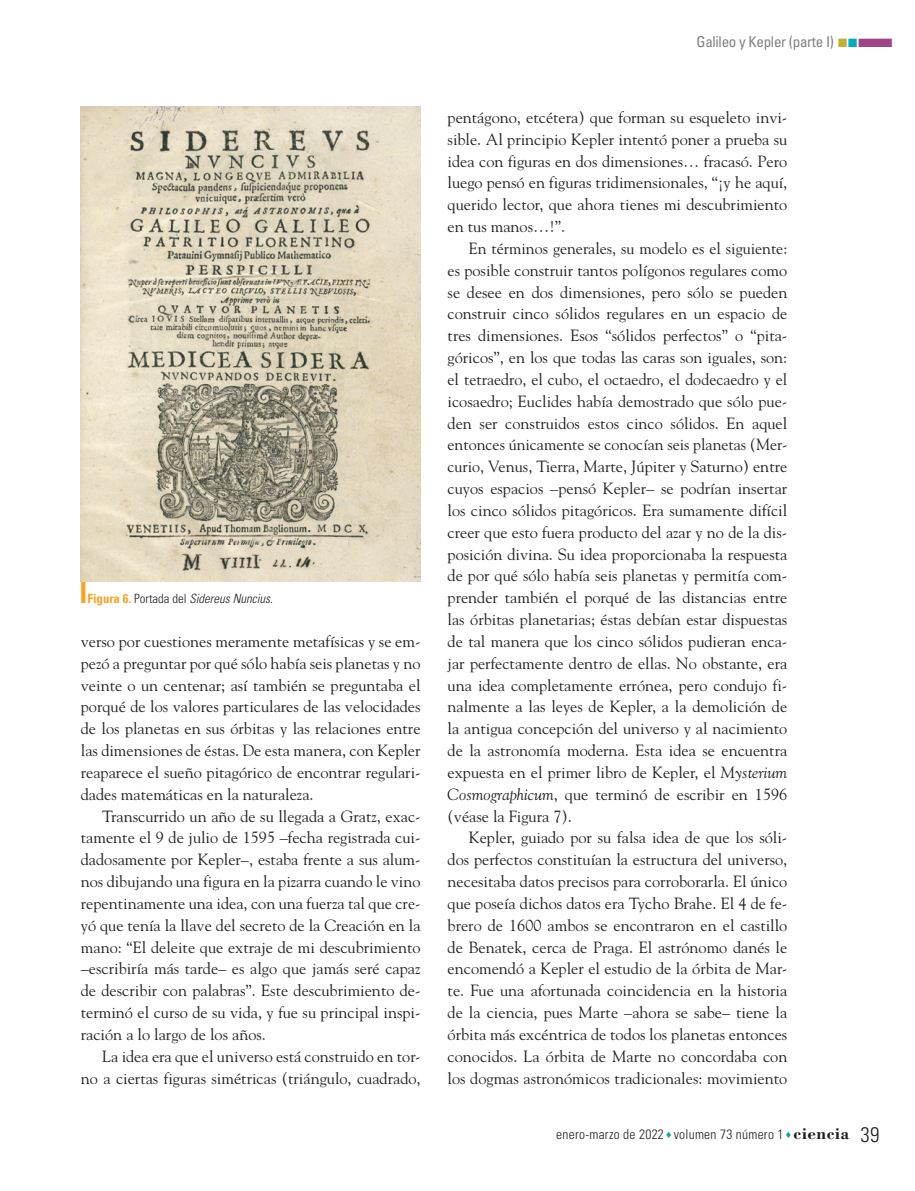
<style>
.page{position:relative;width:915px;height:1191px;background:#fff}
.page>*{position:absolute;margin:0;border:0;box-sizing:border-box;transform-origin:0 0}
._02N_Normal_Sin{font:16.2px/21.9px "Goudy Std";color:#231f20;text-align:justify}
.t1{font:condensed 15px "Univers LT Std";letter-spacing:-.02em;color:#808285}
.t2{font:300 condensed 13.5px "Univers LT Std";letter-spacing:.02em;color:#231f20}
.t3{font:italic 300 condensed 12.75px "Univers LT Std";color:#231f20}
.s1{color:#f9a31e}
.s2{font-weight:700;font-style:normal;color:#f9a31e}
.s3{font-style:normal}
.s4{color:#c5af30}
.s5{color:#00abc3}
.s6{color:#a1458a}
.s7{font-style:italic}
.s8{color:#00a99b}
.s9{font-family:"Bodoni Std";font-weight:700;font-stretch:normal;font-size:17.25px}
.s10{font-size:21px}
</style>
<div class="page">
<img style="left:81px;top:106px;width:339px;height:475px">
<p class="t3" style="left:81px;top:591px;width:193px"><span class="s1">■</span> <span class="s2">Figura 6.</span> <span class="s3">Portada del</span> Sidereus Nuncius<span class="s3">.</span></p>
<p class="_02N_Normal_Sin" style="left:81px;top:630px;width:341px">verso por cuestiones meramente metafísicas y se em&shy;pezó a preguntar por qué sólo había seis planetas y no veinte o un centenar; así también se preguntaba el porqué de los valores particulares de las velocidades de los planetas en sus órbitas y las relaciones entre las dimensiones de éstas. De esta manera, con Kepler reaparece el sueño pitagórico de encontrar regulari&shy;dades matemáticas en la naturaleza.</p>
<p class="_02N_Normal_Sin" style="left:81px;top:805px;width:341px;text-indent:21px">Transcurrido un año de su llegada a Gratz, exac&shy;tamente el 9 de julio de 1595 –fecha registrada cui&shy;dadosamente por Kepler–, estaba frente a sus alum&shy;nos dibujando una figura en la pizarra cuando le vino repentinamente una idea, con una fuerza tal que cre&shy;yó que tenía la llave del secreto de la Creación en la mano: “El deleite que extraje de mi descubrimiento –escribiría más tarde– es algo que jamás seré capaz de describir con palabras”. Este descubrimiento de&shy;terminó el curso de su vida, y fue su principal inspi&shy;ración a lo largo de los años.</p>
<p class="_02N_Normal_Sin" style="left:81px;top:1045px;width:341px;text-align:right">La idea era que el universo está construido en tor-<br>no a ciertas figuras simétricas (triángulo, cuadrado,</p>
<p class="t1" style="left:696px;top:32px;width:199px">Galileo y Kepler (parte I) <span class="s4">■</span><span class="s5">■</span><span class="s6">■</span></p>
<p class="_02N_Normal_Sin" style="left:447px;top:106px;width:341px">pentágono, etcétera) que forman su esqueleto invi&shy;sible. Al principio Kepler intentó poner a prueba su idea con figuras en dos dimensiones… fracasó. Pero luego pensó en figuras tridimensionales, “¡y he aquí, querido lector, que ahora tienes mi descubrimiento en tus manos…!”.</p>
<p class="_02N_Normal_Sin" style="left:447px;top:237px;width:341px;text-indent:21px">En términos generales, su modelo es el siguiente: es posible construir tantos polígonos regulares como se desee en dos dimensiones, pero sólo se pueden construir cinco sólidos regulares en un espacio de tres dimensiones. Esos “sólidos perfectos” o “pita&shy;góricos”, en los que todas las caras son iguales, son: el tetraedro, el cubo, el octaedro, el dodecaedro y el icosaedro; Euclides había demostrado que sólo pue&shy;den ser construidos estos cinco sólidos. En aquel entonces únicamente se conocían seis planetas (Mer&shy;curio, Venus, Tierra, Marte, Júpiter y Saturno) entre cuyos espacios –pensó Kepler– se podrían insertar los cinco sólidos pitagóricos. Era sumamente difícil creer que esto fuera producto del azar y no de la dis&shy;posición divina. Su idea proporcionaba la respuesta de por qué sólo había seis planetas y permitía com&shy;prender también el porqué de las distancias entre las órbitas planetarias; éstas debían estar dispuestas de tal manera que los cinco sólidos pudieran enca&shy;jar perfectamente dentro de ellas. No obstante, era una idea completamente errónea, pero condujo fi&shy;nalmente a las leyes de Kepler, a la demolición de la antigua concepción del universo y al nacimiento de la astronomía moderna. Esta idea se encuentra expuesta en el primer libro de Kepler, el <span class="s7">Mysterium Cosmographicum</span>, que terminó de escribir en 1596 (véase la Figura 7).</p>
<p class="_02N_Normal_Sin" style="left:447px;top:826px;width:341px;text-indent:21px">Kepler, guiado por su falsa idea de que los sóli&shy;dos perfectos constituían la estructura del universo, necesitaba datos precisos para corroborarla. El único que poseía dichos datos era Tycho Brahe. El 4 de fe&shy;brero de 1600 ambos se encontraron en el castillo de Benatek, cerca de Praga. El astrónomo danés le encomendó a Kepler el estudio de la órbita de Mar&shy;te. Fue una afortunada coincidencia en la historia de la ciencia, pues Marte –ahora se sabe– tiene la órbita más excéntrica de todos los planetas entonces conocidos. La órbita de Marte no concordaba con los dogmas astronómicos tradicionales: movimiento</p>
<p class="t2" style="left:556px;top:1126px;width:324px">enero-marzo de 2022 <span class="s8">♦</span> volumen 73 número 1 <span class="s8">♦</span> <span class="s9">ciencia</span> <span class="s10">39</span></p>
</div>
